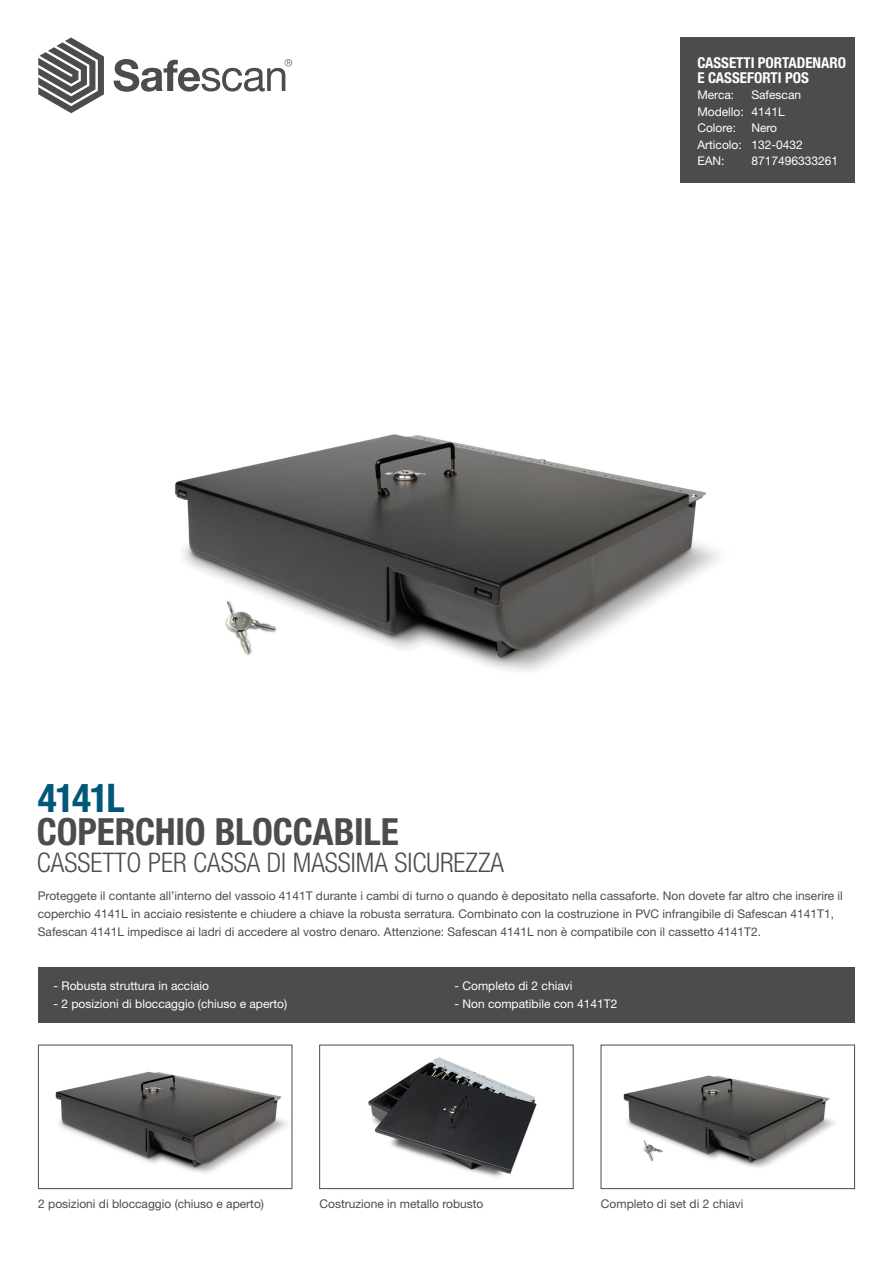
<style>
.page{position:relative;width:893px;height:1263px;background:#fff}
.page>*{position:absolute;margin:0;border:0;box-sizing:border-box;transform-origin:0 0}
.t1{font:700 condensed 39.45px "Helvetica Neue LT Std";letter-spacing:-.045em;color:#005879}
.t2{font:700 condensed 37.5px "Helvetica Neue LT Std";letter-spacing:-.005em;color:#4b4c4d}
.t3{font:300 condensed 27px "Helvetica Neue LT Std";color:#4b4c4d}
.t4{font:700 condensed 15px/15px "Helvetica Neue LT Std";color:#fff}
.Platte_tekst{font:12px/18px "Helvetica Neue LT Std";color:#4b4c4d}
.Points{font:12px "Helvetica Neue LT Std";color:#fff}
.Tabel{font:12px "Helvetica Neue LT Std";color:#fff}
</style>
<div class="page">
<div style="left:680px;top:37px;width:175px;height:146px;background:#4b4c4d"></div>
<svg style="left:38px;top:37px;width:66px;height:76px"></svg>
<svg style="left:114px;top:59px;width:178px;height:33px"></svg>
<div style="left:38px;top:967px;width:817px;height:56px;background:#4b4c4d"></div>
<img style="left:175px;top:434px;width:544px;height:238px">
<img style="left:368px;top:1057px;width:169px;height:120px">
<div style="left:319px;top:1045px;width:254px;height:144px;border:1px solid #4b4c4d"></div>
<img style="left:623px;top:1075px;width:212px;height:93px">
<div style="left:601px;top:1045px;width:254px;height:144px;border:1px solid #4b4c4d"></div>
<img style="left:55px;top:1071px;width:232px;height:102px">
<div style="left:38px;top:1045px;width:254px;height:144px;border:1px solid #4b4c4d"></div>
<p class="t4" style="left:697px;top:55px;width:150px">CASSETTI PORTADENARO<br>E CASSEFORTI POS</p>
<p class="Tabel" style="left:697px;top:88px;width:38px">Merca:</p>
<p class="Tabel" style="left:751px;top:88px;width:51px">Safescan</p>
<p class="Tabel" style="left:697px;top:104px;width:89px">Modello: 4141L</p>
<p class="Tabel" style="left:697px;top:121px;width:40px">Colore:</p>
<p class="Tabel" style="left:751px;top:121px;width:27px">Nero</p>
<p class="Tabel" style="left:697px;top:137px;width:107px">Articolo: 132-0432</p>
<p class="Tabel" style="left:697px;top:154px;width:29px">EAN:</p>
<p class="Tabel" style="left:751px;top:154px;width:88px">8717496333261</p>
<p class="t1" style="left:38px;top:774px;width:89px">4141L</p>
<p class="t2" style="left:37px;top:809px;width:363px">COPERCHIO BLOCCABILE</p>
<p class="t3" style="left:37px;top:847px;width:469px">CASSETTO PER CASSA DI MASSIMA SICUREZZA</p>
<p class="Platte_tekst" style="left:38px;top:887px;width:807px">Proteggete il contante all’interno del vassoio 4141T durante i cambi di turno o quando è depositato nella cassaforte. Non dovete far altro che inserire il coperchio 4141L in acciaio resistente e chiudere a chiave la robusta serratura. Combinato con la costruzione in PVC infrangibile di Safescan 4141T1,<br>Safescan 4141L impedisce ai ladri di accedere al vostro denaro. Attenzione: Safescan 4141L non è compatibile con il cassetto 4141T2.</p>
<p class="Points" style="left:53px;top:979px;width:157px">- Robusta struttura in acciaio</p>
<p class="Points" style="left:53px;top:997px;width:235px">- 2 posizioni di bloccaggio (chiuso e aperto)</p>
<p class="Points" style="left:454px;top:979px;width:120px">- Completo di 2 chiavi</p>
<p class="Points" style="left:454px;top:997px;width:164px">- Non compatibile con 4141T2</p>
<p class="Platte_tekst" style="left:38px;top:1195px;width:227px">2 posizioni di bloccaggio (chiuso e aperto)</p>
<p class="Platte_tekst" style="left:319px;top:1195px;width:166px">Costruzione in metallo robusto</p>
<p class="Platte_tekst" style="left:601px;top:1195px;width:144px">Completo di set di 2 chiavi</p>
</div>
